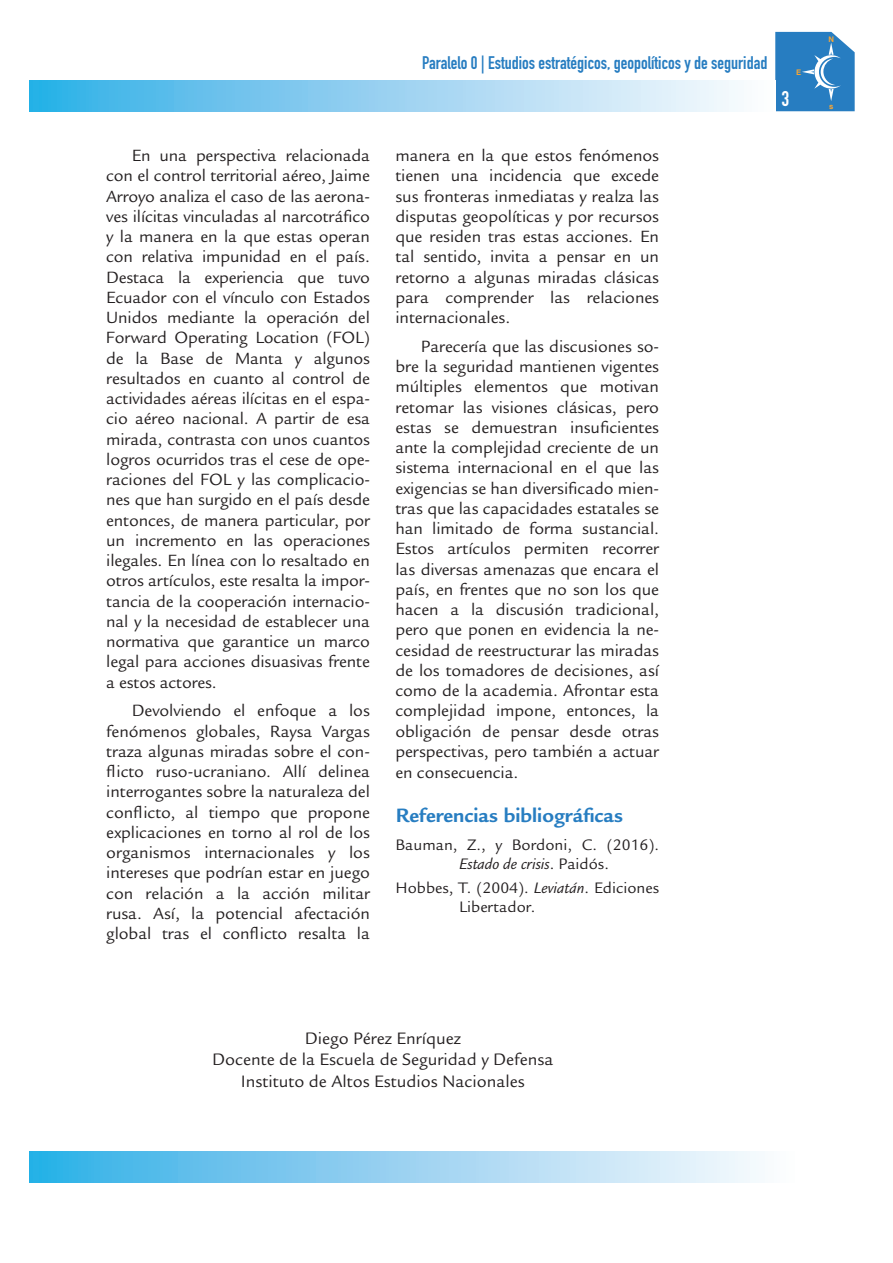
<style>
.page{position:relative;width:893px;height:1263px;background:#fff}
.page>*{position:absolute;margin:0;border:0;box-sizing:border-box;transform-origin:0 0}
.t1{font:700 21px "Legacy Sans Std";color:#277dc1}
.t2{font:21px "DIN Engschrift Std";color:#fff}
.t3{font:18px/21.6px "Legacy Sans Std";color:#231f20;text-align:center}
.t4{font:18px "DIN Engschrift Std";color:#277dc1}
.t5{font:17.7px/20.2px "Legacy Sans Std";letter-spacing:-.005em;color:#231f20;text-align:justify}
.t6{font:16.5px/19.5px "Legacy Sans Std";color:#231f20}
.t7{font:700 7.65px "Helvetica";color:#faa633}
.s1{font-style:italic}
</style>
<div class="page">
<div style="left:30px;top:81px;width:745px;height:30px;background:linear-gradient(to right,#32aee6,#fffbfe)"></div>
<div style="left:30px;top:1152px;width:768px;height:30px;background:linear-gradient(to right,#32aee6,#fffbfe)"></div>
<svg style="left:775px;top:32px;width:80px;height:79px;background:#3d8ac7"></svg>
<p class="t5" style="left:106px;top:146px;width:265px;text-indent:26px">En una perspectiva relacionada con el control territorial aéreo, Jaime Arroyo analiza el caso de las aerona&shy;ves ilícitas vinculadas al narcotráfico y la manera en la que estas operan con relativa impunidad en el país.<br>Destaca la experiencia que tuvo Ecuador con el vínculo con Estados Unidos mediante la operación del Forward Operating Location (FOL) de la Base de Manta y algunos resultados en cuanto al control de actividades aéreas ilícitas en el espa&shy;cio aéreo nacional. A partir de esa mirada, contrasta con unos cuantos logros ocurridos tras el cese de ope&shy;raciones del FOL y las complicacio&shy;nes que han surgido en el país desde entonces, de manera particular, por un incremento en las operaciones ilegales. En línea con lo resaltado en otros artículos, este resalta la impor&shy;tancia de la cooperación internacio&shy;nal y la necesidad de establecer una normativa que garantice un marco legal para acciones disuasivas frente a estos actores.</p>
<p class="t5" style="left:106px;top:701px;width:265px;text-indent:26px">Devolviendo el enfoque a los fenómenos globales, Raysa Vargas traza algunas miradas sobre el con&shy;flicto ruso-ucraniano. Allí delinea interrogantes sobre la naturaleza del conflicto, al tiempo que propone explicaciones en torno al rol de los organismos internacionales y los intereses que podrían estar en juego con relación a la acción militar rusa. Así, la potencial afectación global tras el conflicto resalta la</p>
<p class="t4" style="left:422px;top:52px;width:347px">Paralelo 0 | Estudios estratégicos, geopolíticos y de seguridad</p>
<p class="t2" style="left:782px;top:87px;width:9px">3</p>
<p class="t7" style="left:796px;top:66px;width:7px">E</p>
<p class="t5" style="left:395px;top:146px;width:265px">manera en la que estos fenómenos tienen una incidencia que excede sus fronteras inmediatas y realza las disputas geopolíticas y por recursos que residen tras estas acciones. En tal sentido, invita a pensar en un retorno a algunas miradas clásicas para comprender las relaciones internacionales.</p>
<p class="t5" style="left:395px;top:336px;width:265px;text-indent:26px">Parecería que las discusiones so&shy;bre la seguridad mantienen vigentes múltiples elementos que motivan retomar las visiones clásicas, pero estas se demuestran insuficientes ante la complejidad creciente de un sistema internacional en el que las exigencias se han diversificado mien&shy;tras que las capacidades estatales se han limitado de forma sustancial.<br>Estos artículos permiten recorrer las diversas amenazas que encara el país, en frentes que no son los que hacen a la discusión tradicional, pero que ponen en evidencia la ne&shy;cesidad de reestructurar las miradas de los tomadores de decisiones, así como de la academia. Afrontar esta complejidad impone, entonces, la obligación de pensar desde otras perspectivas, pero también a actuar en consecuencia.</p>
<p class="t1" style="left:396px;top:803px;width:229px">Referencias bibliográficas</p>
<p class="t6" style="left:459px;top:835px;width:201px;text-indent:-64px">Bauman, Z., y Bordoni, C. (2016).<br><span class="s1">Estado de crisis</span>. Paidós.</p>
<p class="t6" style="left:459px;top:878px;width:201px;text-indent:-64px">Hobbes, T. (2004). <span class="s1">Leviatán</span>. Ediciones<br>Libertador.</p>
<p class="t7" style="left:828px;top:33px;width:7px">N</p>
<p class="t7" style="left:829px;top:100px;width:6px">s</p>
<p class="t3" style="left:212px;top:1027px;width:343px">Diego Pérez Enríquez<br>Docente de la Escuela de Seguridad y Defensa<br>Instituto de Altos Estudios Nacionales</p>
</div>
